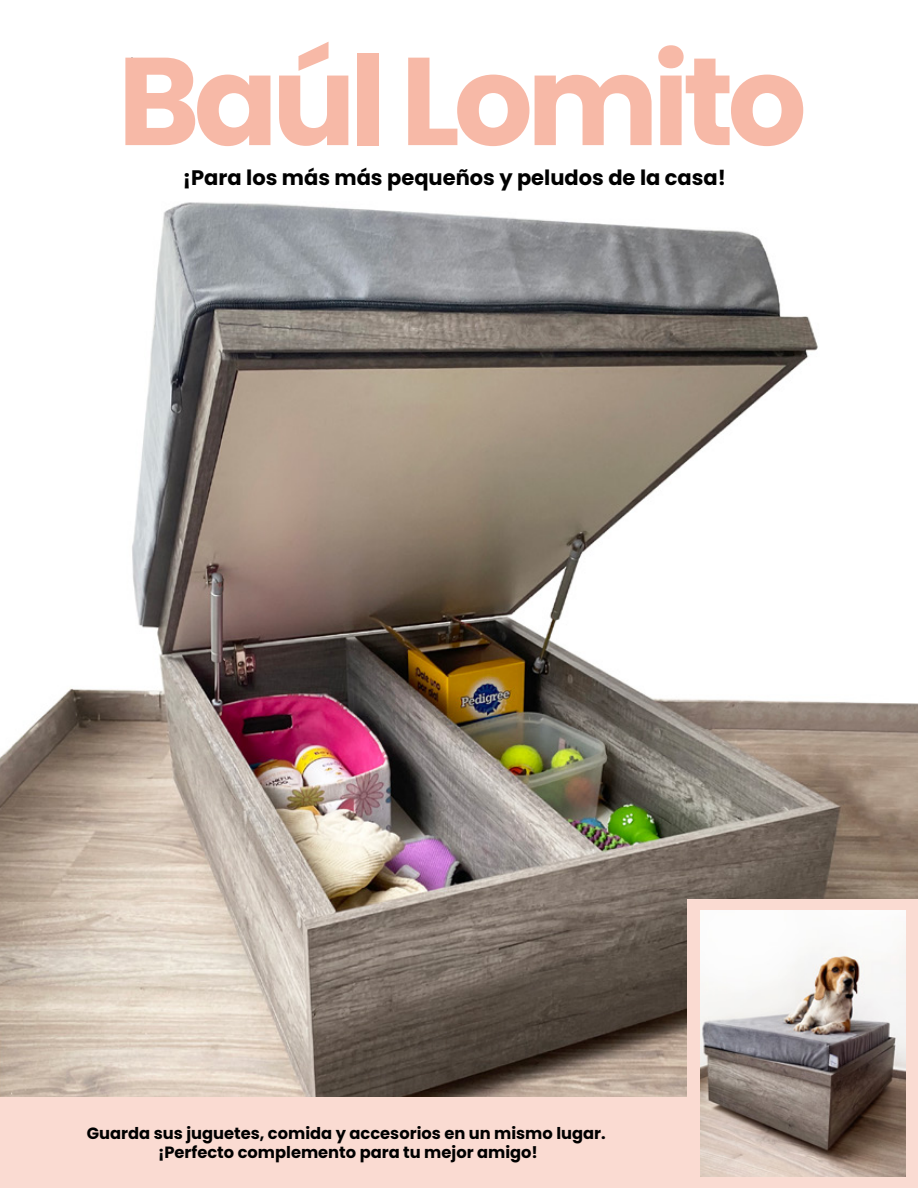
<style>
.page{position:relative;width:918px;height:1188px;background:#fff}
.page>*{position:absolute;margin:0;border:0;box-sizing:border-box;transform-origin:0 0}
.t1{font:700 124.65px "Poppins";letter-spacing:-.05em;color:#f7b9a7}
.t2{font:700 21px "Poppins";color:#000}
.t3{font:700 16.2px/19.5px "Poppins";color:#000;text-align:center}
</style>
<div class="page">
<img style="left:0;top:202px;width:918px;height:896px">
<div style="left:0;top:1098px;width:813px;height:90px;background:#fadbd2"></div>
<div style="left:687px;top:899px;width:231px;height:289px;background:#fadbd2"></div>
<img style="left:700px;top:911px;width:205px;height:265px">
<h1 class="t1" style="left:118px;top:29px;width:691px">Baúl Lomito</h1>
<p class="t2" style="left:183px;top:166px;width:545px">¡Para los más más pequeños y peludos de la casa!</p>
<p class="t3" style="left:87px;top:1123px;width:520px">Guarda sus juguetes, comida y accesorios en un mismo lugar. ¡Perfecto complemento para tu mejor amigo!</p>
</div>
